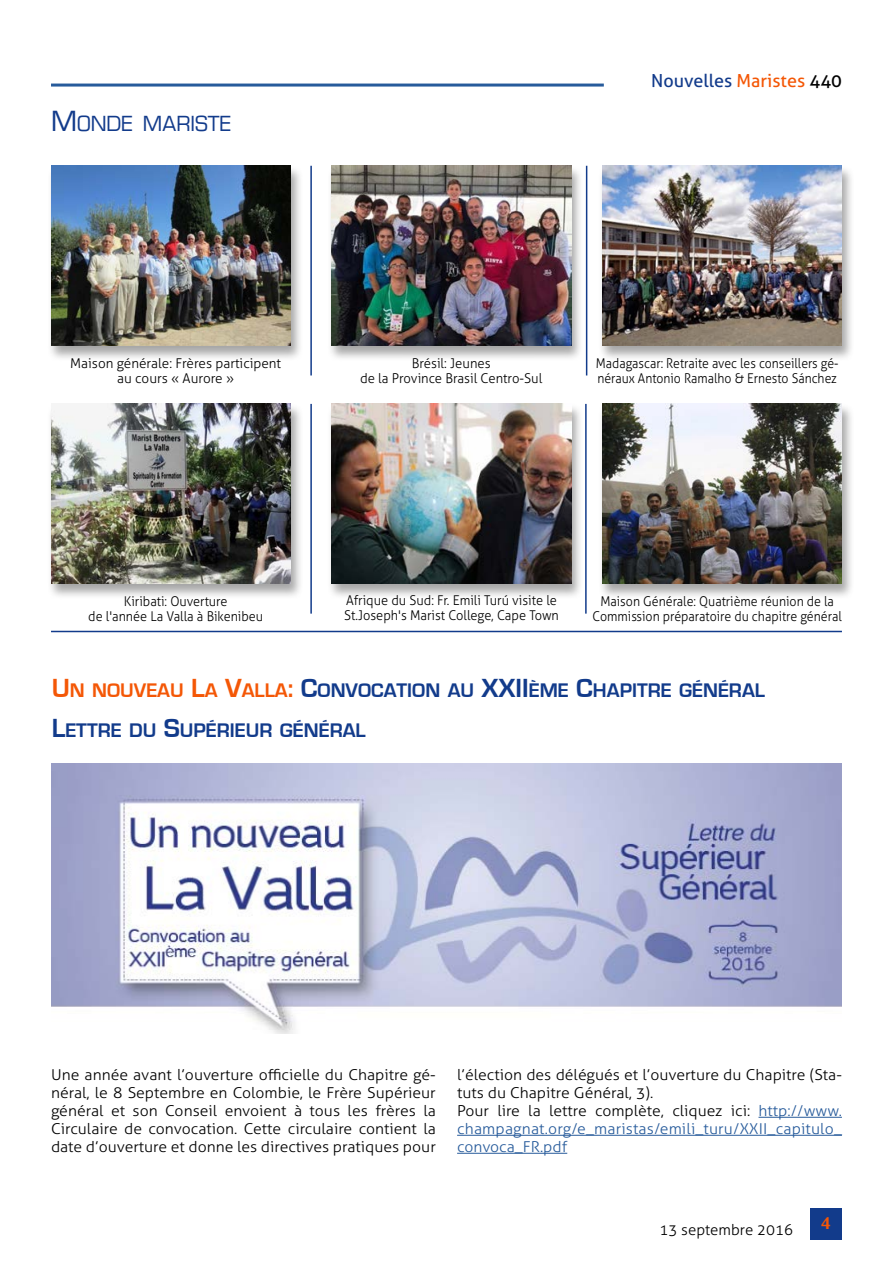
<style>
.page{position:relative;width:893px;height:1263px;background:#fff}
.page>*{position:absolute;margin:0;border:0;box-sizing:border-box;transform-origin:0 0}
.t1{font:700 20.25px "Eurostile";color:#123b8b}
.t2{font:700 20.25px "Eurostile";color:#f45706}
.t3{font:20.25px "Eurostile";color:#123b8b}
.t4{font:18px "Aller";color:#123b8b}
.t5{font:700 18px "Novarese IT Cby BT";color:#f45706}
.t6{font:300 15px/18px "Aller";color:#000;text-align:justify;scale:1.05 1}
.t7{font:300 15px "Aller";color:#000}
.t8{font:300 13.5px/15px "Aller";color:#000;text-align:center}
.t9{font:300 13.5px/15px "Aller";color:#000;scale:.91 1}
.t10{font:300 13.5px/15px "Aller";color:#000;text-align:center;scale:.92 1}
.t11{font:300 13.5px/15px "Aller";color:#000;scale:.95 1}
.t12{font:300 13.5px/15px "Aller";color:#000;text-align:center;scale:.94 1}
.s1{font-size:27px}
.s2{color:#f45706}
.s3{color:#000}
.s4{font-size:27px;color:#123b8b}
.s5{color:#123b8b}
.s6{color:#275b9b}
</style>
<div class="page">
<hr style="left:51px;top:84px;width:553px;height:3px;background:#275b9b">
<div style="left:810px;top:1208px;width:32px;height:31px;background:#123b8b"></div>
<div style="left:598px;top:164px;width:257px;height:198px;background:#000;opacity:.35"></div>
<img style="left:602px;top:166px;width:240px;height:180px">
<div style="left:327px;top:164px;width:257px;height:198px;background:#000;opacity:.35"></div>
<img style="left:331px;top:166px;width:240px;height:180px">
<div style="left:47px;top:164px;width:257px;height:198px;background:#000;opacity:.35"></div>
<img style="left:51px;top:166px;width:240px;height:180px">
<div style="left:598px;top:403px;width:257px;height:197px;background:#000;opacity:.35"></div>
<img style="left:602px;top:404px;width:240px;height:180px">
<div style="left:327px;top:403px;width:257px;height:197px;background:#000;opacity:.35"></div>
<img style="left:331px;top:404px;width:240px;height:180px">
<div style="left:47px;top:403px;width:257px;height:197px;background:#000;opacity:.35"></div>
<img style="left:51px;top:404px;width:240px;height:180px">
<hr style="left:310px;top:166px;width:2px;height:209px;background:#123b8b">
<hr style="left:586px;top:166px;width:1px;height:209px;background:#123b8b">
<hr style="left:310px;top:404px;width:2px;height:210px;background:#123b8b">
<hr style="left:585px;top:404px;width:2px;height:210px;background:#123b8b">
<hr style="left:51px;top:631px;width:791px;height:1px;background:#123b8b">
<img style="left:52px;top:763px;width:790px;height:270px">
<hr style="left:758px;top:1117px;width:84px;height:1px;background:#275b9b">
<hr style="left:457px;top:1135px;width:385px;height:1px;background:#275b9b">
<hr style="left:457px;top:1153px;width:110px;height:1px;background:#275b9b">
<h1 class="t3" style="left:51px;top:111px;width:181px"><span class="s1">M</span> ONDE MARISTE</h1>
<p class="t4" style="left:651px;top:69px;width:192px">Nouvelles <span class="s2">Maristes</span> <span class="s3">440</span></p>
<p class="t8" style="left:70px;top:355px;width:212px">Maison générale: Frères participent au cours « Aurore »</p>
<p class="t8" style="left:360px;top:355px;width:184px">Brésil: Jeunes<br>de la Province Brasil Centro-Sul</p>
<p class="t9" style="left:596px;top:355px;width:268px">Madagascar: Retraite avec les conseillers gé&shy;néraux Antonio Ramalho &amp; Ernesto Sánchez</p>
<p class="t12" style="left:88px;top:593px;width:188px">Kiribati: Ouverture<br>de l'année La Valla à Bikenibeu</p>
<p class="t11" style="left:344px;top:593px;width:228px">Afrique du Sud: Fr. Emili Turú visite le<br>St.Joseph's Marist College, Cape Town</p>
<p class="t10" style="left:593px;top:593px;width:272px">Maison Générale: Quatrième réunion de la<br>Commission préparatoire du chapitre général</p>
<h1 class="t2" style="left:52px;top:679px;width:443px"><span class="s1">U</span> N NOUVEAU <span class="s1">L</span>A <span class="s1">V</span>ALLA<span class="s1">:</span> <span class="s4">C</span><span class="s5">ONVOCATION AU</span> <span class="s4">XXII</span></h1>
<h1 class="t1" style="left:529px;top:679px;width:238px">ÈME <span class="s1">C</span>HAPITRE GÉNÉRAL</h1>
<h1 class="t1" style="left:52px;top:719px;width:316px"><span class="s1">L</span>ETTRE DU <span class="s1">S</span>UPÉRIEUR GÉNÉRAL</h1>
<p class="t6" style="left:51px;top:1066px;width:368px">Une année avant l’ouverture officielle du Chapitre gé&shy;néral, le 8 Septembre en Colombie, le Frère Supérieur général et son Conseil envoient à tous les frères la Circulaire de convocation. Cette circulaire contient la date d’ouverture et donne les directives pratiques pour</p>
<p class="t6" style="left:457px;top:1066px;width:368px;text-align:left">l’élection des délégués et l’ouverture du Chapitre (Sta&shy;tuts du Chapitre Général, 3).<br>Pour lire la lettre complète, cliquez ici: <span class="s6">http://www. champagnat.org/e_maristas/emili_turu/XXII_capitulo_ convoca_FR.pdf</span></p>
<p class="t7" style="left:659px;top:1220px;width:135px">13 septembre 2016</p>
<p class="t5" style="left:821px;top:1212px;width:12px">4</p>
</div>
